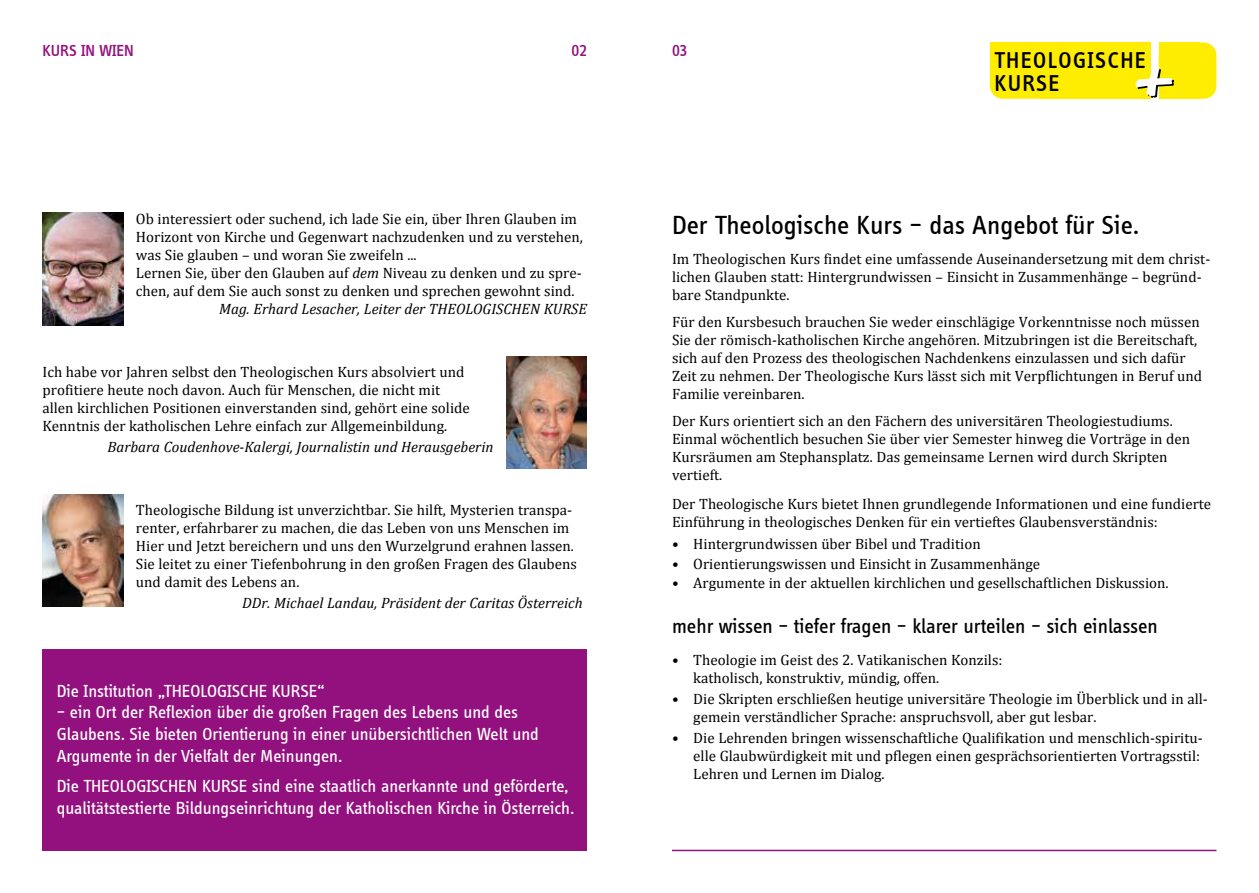
<style>
.page{position:relative;width:1259px;height:893px;background:#fff}
.page>*{position:absolute;margin:0;border:0;box-sizing:border-box;transform-origin:0 0}
.t1{font:27px "Info Disp";color:#000}
.t2{font:500 23.55px/23.5px "Info Disp";letter-spacing:.06em;color:#000}
.t3{font:21px "Info Disp";color:#000}
.t4{font:18px/21.6px "Info Disp";color:#fff}
.t5{font:500 16.5px "Info Disp";color:#93117e}
.t6{font:15px/18px "Cambria";color:#000}
.t7{font:italic 15px "Cambria";color:#000}
.s1{font-style:italic}
</style>
<div class="page">
<hr style="left:672px;top:850px;width:544px;height:1px;background:#93117e">
<div style="left:990px;top:43px;width:160px;height:56px;background:#ffed00;border-radius:13px"></div>
<div style="left:1158px;top:43px;width:58px;height:56px;background:#ffed00;border-radius:13px"></div>
<div style="left:1158px;top:43px;width:41px;height:56px;background:#ffed00"></div>
<svg style="left:1135px;top:67px;width:39px;height:31px"></svg>
<div style="left:43px;top:649px;width:544px;height:201px;background:#93117e"></div>
<img style="left:43px;top:213px;width:80px;height:112px">
<img style="left:43px;top:494px;width:80px;height:113px">
<img style="left:506px;top:356px;width:81px;height:113px">
<p class="t5" style="left:43px;top:41px;width:93px">KURS IN WIEN</p>
<p class="t5" style="left:571px;top:41px;width:17px">02</p>
<p class="t6" style="left:136px;top:210px;width:448px">Ob interessiert oder suchend, ich lade Sie ein, über Ihren Glauben im Horizont von Kirche und Gegenwart nachzudenken und zu verstehen, was Sie glauben – und woran Sie zweifeln ...<br>Lernen Sie, über den Glauben auf <span class="s1">dem</span> Niveau zu denken und zu spre&shy;chen, auf dem Sie auch sonst zu denken und sprechen gewohnt sind.</p>
<p class="t7" style="left:219px;top:299px;width:369px">Mag. Erhard Lesacher, Leiter der THEOLOGISCHEN KURSE</p>
<p class="t6" style="left:43px;top:363px;width:429px">Ich habe vor Jahren selbst den Theologischen Kurs absolviert und profitiere heute noch davon. Auch für Menschen, die nicht mit allen kirchlichen Positionen einverstanden sind, gehört eine solide Kenntnis der katholischen Lehre einfach zur Allgemeinbildung.</p>
<p class="t7" style="left:108px;top:437px;width:387px">Barbara Coudenhove-Kalergi, Journalistin und Herausgeberin</p>
<p class="t6" style="left:136px;top:501px;width:442px">Theologische Bildung ist unverzichtbar. Sie hilft, Mysterien transpa&shy;renter, erfahrbarer zu machen, die das Leben von uns Menschen im Hier und Jetzt bereichern und uns den Wurzelgrund erahnen lassen.<br>Sie leitet zu einer Tiefenbohrung in den großen Fragen des Glaubens und damit des Lebens an.</p>
<p class="t7" style="left:242px;top:593px;width:342px">DDr. Michael Landau, Präsident der Caritas Österreich</p>
<p class="t4" style="left:57px;top:679px;width:269px">Die Institution „THEOLOGISCHE KURSE“</p>
<p class="t4" style="left:57px;top:701px;width:483px">– ein Ort der Reflexion über die großen Fragen des Lebens und des<br>Glaubens. Sie bieten Orientierung in einer unübersichtlichen Welt und<br>Argumente in der Vielfalt der Meinungen.</p>
<p class="t4" style="left:57px;top:775px;width:519px">Die THEOLOGISCHEN KURSE sind eine staatlich anerkannte und geförderte, qualitätstestierte Bildungseinrichtung der Katholischen Kirche in Österreich.</p>
<p class="t5" style="left:672px;top:41px;width:17px">03</p>
<h2 class="t2" style="left:994px;top:48px;width:153px">THEOLOGISCHE<br>KURSE</h2>
<h1 class="t1" style="left:672px;top:209px;width:469px">Der Theologische Kurs – das Angebot für Sie.</h1>
<p class="t6" style="left:672px;top:250px;width:540px">Im Theologischen Kurs findet eine umfassende Auseinandersetzung mit dem christ&shy;lichen Glauben statt: Hintergrundwissen – Einsicht in Zusammenhänge – begründ&shy;bare Standpunkte.</p>
<p class="t6" style="left:672px;top:313px;width:532px">Für den Kursbesuch brauchen Sie weder einschlägige Vorkenntnisse noch müssen Sie der römisch-katholischen Kirche angehören. Mitzubringen ist die Bereitschaft, sich auf den Prozess des theologischen Nachdenkens einzulassen und sich dafür Zeit zu nehmen. Der Theologische Kurs lässt sich mit Verpflichtungen in Beruf und Familie vereinbaren.</p>
<p class="t6" style="left:672px;top:412px;width:520px">Der Kurs orientiert sich an den Fächern des universitären Theologiestudiums.<br>Einmal wöchentlich besuchen Sie über vier Semester hinweg die Vorträge in den Kursräumen am Stephansplatz. Das gemeinsame Lernen wird durch Skripten vertieft.</p>
<p class="t6" style="left:672px;top:495px;width:541px">Der Theologische Kurs bietet Ihnen grundlegende Informationen und eine fundierte<br>Einführung in theologisches Denken für ein vertieftes Glaubensverständnis:</p>
<p class="t6" style="left:672px;top:535px;width:310px">• Hintergrundwissen über Bibel und Tradition</p>
<p class="t6" style="left:672px;top:555px;width:370px">• Orientierungswissen und Einsicht in Zusammenhänge</p>
<p class="t6" style="left:672px;top:574px;width:498px">• Argumente in der aktuellen kirchlichen und gesellschaftlichen Diskussion.</p>
<h3 class="t3" style="left:672px;top:614px;width:487px">mehr wissen – tiefer fragen – klarer urteilen – sich einlassen</h3>
<p class="t6" style="left:693px;top:651px;width:311px;text-indent:-21px">• Theologie im Geist des 2. Vatikanischen Konzils: katholisch, konstruktiv, mündig, offen.</p>
<p class="t6" style="left:693px;top:690px;width:516px;text-indent:-21px">• Die Skripten erschließen heutige universitäre Theologie im Überblick und in all&shy;gemein verständlicher Sprache: anspruchsvoll, aber gut lesbar.</p>
<p class="t6" style="left:693px;top:729px;width:511px;text-indent:-21px">• Die Lehrenden bringen wissenschaftliche Qualifikation und menschlich-spiritu&shy;elle Glaubwürdigkeit mit und pflegen einen gesprächsorientierten Vortragsstil:<br>Lehren und Lernen im Dialog.</p>
</div>
